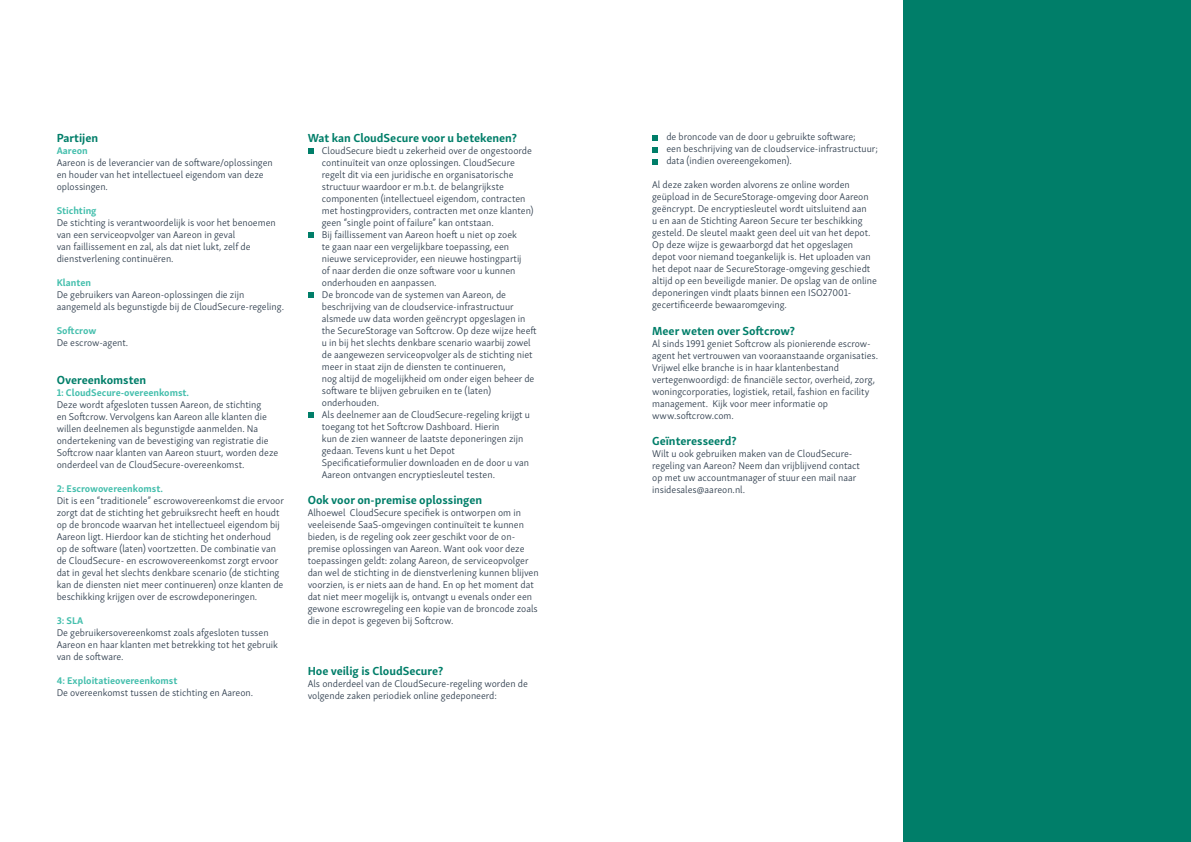
<style>
.page{position:relative;width:1191px;height:842px;background:#fff}
.page>*{position:absolute;margin:0;border:0;box-sizing:border-box;transform-origin:0 0}
.Subkop{font:700 12px "Skolar Sans PE";color:#007e69}
.t1{font:300 10px/12px "Skolar Sans PE";color:#2c3b4b}
.Subkop_2{font:700 10px "Skolar Sans PE";color:#45bfad}
</style>
<div class="page">
<svg style="left:308px;top:148px;width:5px;height:6px"></svg>
<svg style="left:308px;top:232px;width:5px;height:6px"></svg>
<svg style="left:308px;top:292px;width:5px;height:6px"></svg>
<svg style="left:308px;top:412px;width:5px;height:6px"></svg>
<svg style="left:652px;top:135px;width:6px;height:5px"></svg>
<svg style="left:652px;top:147px;width:6px;height:5px"></svg>
<svg style="left:652px;top:159px;width:6px;height:5px"></svg>
<div style="left:903px;top:0;width:288px;height:842px;background:#007e69"></div>
<p class="Subkop" style="left:57px;top:128px;width:43px">Partijen</p>
<p class="Subkop_2" style="left:57px;top:142px;width:33px">Aareon</p>
<p class="t1" style="left:57px;top:156px;width:217px">Aareon is de leverancier van de software/oplossingen en houder van het intellectueel eigendom van deze oplossingen.</p>
<p class="Subkop_2" style="left:57px;top:202px;width:41px">Stichting</p>
<p class="t1" style="left:57px;top:216px;width:220px">De stichting is verantwoordelijk is voor het benoemen van een serviceopvolger van Aareon in geval<br>van faillissement en zal, als dat niet lukt, zelf de dienstverlening continuëren.</p>
<p class="Subkop_2" style="left:57px;top:274px;width:36px">Klanten</p>
<p class="t1" style="left:57px;top:288px;width:229px">De gebruikers van Aareon-oplossingen die zijn aangemeld als begunstigde bij de CloudSecure-regeling.</p>
<p class="Subkop_2" style="left:57px;top:322px;width:41px">Softcrow</p>
<p class="t1" style="left:57px;top:336px;width:73px">De escrow-agent.</p>
<p class="Subkop" style="left:57px;top:370px;width:91px">Overeenkomsten</p>
<p class="Subkop_2" style="left:57px;top:385px;width:134px">1: CloudSecure-overeenkomst.</p>
<p class="t1" style="left:57px;top:398px;width:223px">Deze wordt afgesloten tussen Aareon, de stichting<br>en Softcrow. Vervolgens kan Aareon alle klanten die willen deelnemen als begunstigde aanmelden. Na ondertekening van de bevestiging van registratie die Softcrow naar klanten van Aareon stuurt, worden deze onderdeel van de CloudSecure-overeenkomst.</p>
<p class="Subkop_2" style="left:57px;top:481px;width:108px">2: Escrowovereenkomst.</p>
<p class="t1" style="left:57px;top:494px;width:229px">Dit is een “traditionele” escrowovereenkomst die ervoor zorgt dat de stichting het gebruiksrecht heeft en houdt op de broncode waarvan het intellectueel eigendom bij Aareon ligt. Hierdoor kan de stichting het onderhoud op de software (laten) voortzetten. De combinatie van de CloudSecure- en escrowovereenkomst zorgt ervoor dat in geval het slechts denkbare scenario (de stichting kan de diensten niet meer continueren) onze klanten de beschikking krijgen over de escrowdeponeringen.</p>
<p class="Subkop_2" style="left:57px;top:613px;width:28px">3: SLA</p>
<p class="t1" style="left:57px;top:626px;width:223px">De gebruikersovereenkomst zoals afgesloten tussen<br>Aareon en haar klanten met betrekking tot het gebruik van de software.</p>
<p class="Subkop_2" style="left:57px;top:673px;width:122px">4: Exploitatieovereenkomst</p>
<p class="t1" style="left:57px;top:686px;width:198px">De overeenkomst tussen de stichting en Aareon.</p>
<p class="Subkop" style="left:308px;top:128px;width:211px">Wat kan CloudSecure voor u betekenen?</p>
<p class="t1" style="left:322px;top:144px;width:213px">CloudSecure biedt u zekerheid over de ongestoorde continuïteit van onze oplossingen. CloudSecure regelt dit via een juridische en organisatorische structuur waardoor er m.b.t. de belangrijkste componenten (intellectueel eigendom, contracten met hostingproviders, contracten met onze klanten) geen “single point of failure” kan ontstaan.</p>
<p class="t1" style="left:322px;top:228px;width:201px">Bij faillissement van Aareon hoeft u niet op zoek te gaan naar een vergelijkbare toepassing, een nieuwe serviceprovider, een nieuwe hostingpartij of naar derden die onze software voor u kunnen onderhouden en aanpassen.</p>
<p class="t1" style="left:322px;top:288px;width:216px">De broncode van de systemen van Aareon, de beschrijving van de cloudservice-infrastructuur alsmede uw data worden geëncrypt opgeslagen in the SecureStorage van Softcrow. Op deze wijze heeft u in bij het slechts denkbare scenario waarbij zowel de aangewezen serviceopvolger als de stichting niet meer in staat zijn de diensten te continueren,<br>nog altijd de mogelijkheid om onder eigen beheer de software te blijven gebruiken en te (laten) onderhouden.</p>
<p class="t1" style="left:322px;top:408px;width:210px">Als deelnemer aan de CloudSecure-regeling krijgt u toegang tot het Softcrow Dashboard. Hierin<br>kun de zien wanneer de laatste deponeringen zijn gedaan. Tevens kunt u het Depot Specificatieformulier downloaden en de door u van Aareon ontvangen encryptiesleutel testen.</p>
<p class="Subkop" style="left:308px;top:490px;width:176px">Ook voor on-premise oplossingen</p>
<p class="t1" style="left:308px;top:506px;width:232px">Alhoewel CloudSecure specifiek is ontworpen om in veeleisende SaaS-omgevingen continuïteit te kunnen bieden, is de regeling ook zeer geschikt voor de on&shy;premise oplossingen van Aareon. Want ook voor deze toepassingen geldt: zolang Aareon, de serviceopvolger dan wel de stichting in de dienstverlening kunnen blijven voorzien, is er niets aan de hand. En op het moment dat dat niet meer mogelijk is, ontvangt u evenals onder een gewone escrowregeling een kopie van de broncode zoals die in depot is gegeven bij Softcrow.</p>
<p class="Subkop" style="left:308px;top:661px;width:137px">Hoe veilig is CloudSecure?</p>
<p class="t1" style="left:308px;top:677px;width:222px">Als onderdeel van de CloudSecure-regeling worden de volgende zaken periodiek online gedeponeerd:</p>
<p class="t1" style="left:666px;top:130px;width:191px">de broncode van de door u gebruikte software;</p>
<p class="t1" style="left:666px;top:142px;width:213px">een beschrijving van de cloudservice-infrastructuur;</p>
<p class="t1" style="left:666px;top:154px;width:127px">data (indien overeengekomen).</p>
<p class="t1" style="left:652px;top:178px;width:226px">Al deze zaken worden alvorens ze online worden geüpload in de SecureStorage-omgeving door Aareon geëncrypt. De encryptiesleutel wordt uitsluitend aan<br>u en aan de Stichting Aareon Secure ter beschikking gesteld. De sleutel maakt geen deel uit van het depot.<br>Op deze wijze is gewaarborgd dat het opgeslagen depot voor niemand toegankelijk is. Het uploaden van het depot naar de SecureStorage-omgeving geschiedt altijd op een beveiligde manier. De opslag van de online deponeringen vindt plaats binnen een ISO27001- gecertificeerde bewaaromgeving.</p>
<p class="Subkop" style="left:652px;top:321px;width:144px">Meer weten over Softcrow?</p>
<p class="t1" style="left:652px;top:337px;width:227px">Al sinds 1991 geniet Softcrow als pionierende escrow&shy;agent het vertrouwen van vooraanstaande organisaties.<br>Vrijwel elke branche is in haar klantenbestand vertegenwoordigd: de financiële sector, overheid, zorg, woningcorporaties, logistiek, retail, fashion en facility management. Kijk voor meer informatie op</p>
<p class="t1" style="left:652px;top:409px;width:83px">www.softcrow.com.</p>
<p class="Subkop" style="left:652px;top:431px;width:86px">Geïnteresseerd?</p>
<p class="t1" style="left:652px;top:447px;width:209px">Wilt u ook gebruiken maken van de CloudSecure&shy;regeling van Aareon? Neem dan vrijblijvend contact op met uw accountmanager of stuur een mail naar insidesales@aareon.nl.</p>
</div>
